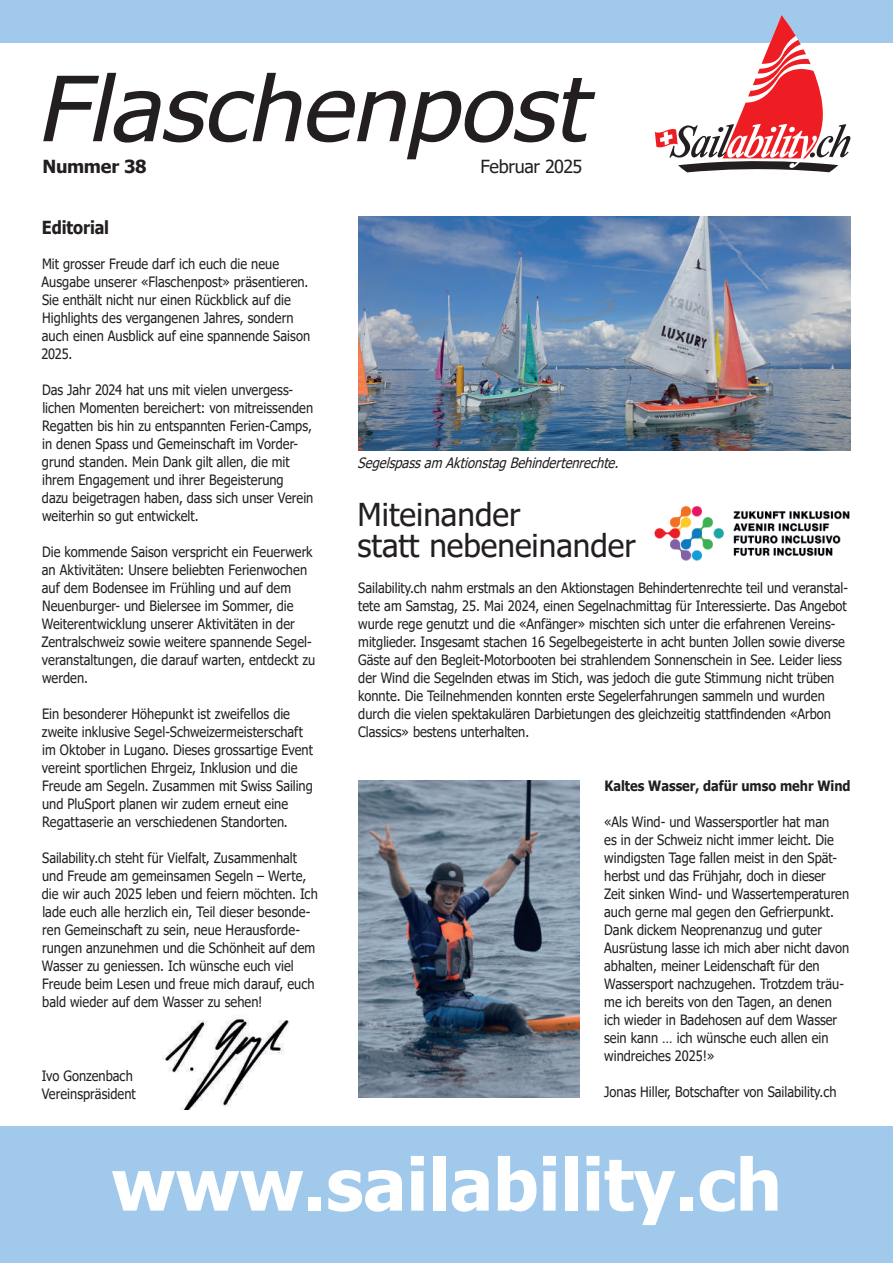
<style>
.page{position:relative;width:893px;height:1263px;background:#fff}
.page>*{position:absolute;margin:0;border:0;box-sizing:border-box;transform-origin:0 0}
.t1{font:italic 90px "Tahoma";color:#231f20;scale:1.07 1}
.t2{font:700 72px "Tahoma";color:#fff}
.t3{font:31.5px/31.5px "Tahoma";color:#231f20}
.t4{font:18px "Tahoma";letter-spacing:-.025em;color:#231f20}
.t5{font:700 18px "Tahoma";letter-spacing:-.01em;color:#231f20;scale:.9 1}
.t6{font:700 18px "Tahoma";letter-spacing:-.01em;color:#231f20}
.t7{font:14.25px/18px "Tahoma";color:#231f20;scale:.9 1}
.t8{font:italic 14.25px "Tahoma";color:#231f20;scale:.9 1}
.t9{font:700 14.25px "Tahoma";color:#231f20;scale:.9 1}
</style>
<div class="page">
<img style="left:654px;top:506px;width:196px;height:55px">
<img style="left:162px;top:1015px;width:128px;height:95px">
<div style="left:0;top:0;width:893px;height:43px;background:#a0c9eb"></div>
<div style="left:0;top:1127px;width:893px;height:136px;background:#a0c9eb"></div>
<svg style="left:655px;top:15px;width:195px;height:157px"></svg>
<img style="left:358px;top:216px;width:492px;height:234px">
<img style="left:358px;top:780px;width:221px;height:317px">
<h1 class="t1" style="left:36px;top:48px;width:540px">Flaschenpost</h1>
<p class="t6" style="left:43px;top:154px;width:106px">Nummer 38</p>
<p class="t4" style="left:480px;top:154px;width:103px">Februar 2025</p>
<p class="t5" style="left:42px;top:215px;width:76px">Editorial</p>
<p class="t7" style="left:41px;top:256px;width:300px">Mit grosser Freude darf ich euch die neue Ausgabe unserer «Flaschenpost» präsentieren.<br>Sie enthält nicht nur einen Rückblick auf die Highlights des vergangenen Jahres, sondern auch einen Ausblick auf eine spannende Saison 2025.</p>
<p class="t7" style="left:42px;top:382px;width:303px">Das Jahr 2024 hat uns mit vielen unvergess&shy;lichen Momenten bereichert: von mitreissenden Regatten bis hin zu entspannten Ferien-Camps, in denen Spass und Gemeinschaft im Vorder&shy;grund standen. Mein Dank gilt allen, die mit ihrem Engagement und ihrer Begeisterung dazu beigetragen haben, dass sich unser Verein weiterhin so gut entwickelt.</p>
<p class="t7" style="left:41px;top:544px;width:306px">Die kommende Saison verspricht ein Feuerwerk an Aktivitäten: Unsere beliebten Ferienwochen auf dem Bodensee im Frühling und auf dem Neuenburger- und Bielersee im Sommer, die Weiterentwicklung unserer Aktivitäten in der Zentralschweiz sowie weitere spannende Segel&shy;veranstaltungen, die darauf warten, entdeckt zu werden.</p>
<p class="t7" style="left:42px;top:706px;width:303px">Ein besonderer Höhepunkt ist zweifellos die zweite inklusive Segel-Schweizermeisterschaft im Oktober in Lugano. Dieses grossartige Event vereint sportlichen Ehrgeiz, Inklusion und die Freude am Segeln. Zusammen mit Swiss Sailing und PluSport planen wir zudem erneut eine Regattaserie an verschiedenen Standorten.</p>
<p class="t7" style="left:42px;top:849px;width:308px">Sailability.ch steht für Vielfalt, Zusammenhalt und Freude am gemeinsamen Segeln – Werte, die wir auch 2025 leben und feiern möchten. Ich lade euch alle herzlich ein, Teil dieser besonde&shy;ren Gemeinschaft zu sein, neue Herausforde&shy;rungen anzunehmen und die Schönheit auf dem Wasser zu geniessen. Ich wünsche euch viel Freude beim Lesen und freue mich darauf, euch bald wieder auf dem Wasser zu sehen!</p>
<p class="t7" style="left:42px;top:1067px;width:106px">Ivo Gonzenbach<br>Vereinspräsident</p>
<p class="t8" style="left:358px;top:454px;width:297px">Segelspassam AktionstagBehindertenrechte.</p>
<h3 class="t3" style="left:358px;top:500px;width:280px">Miteinander<br>statt nebeneinander</h3>
<p class="t7" style="left:358px;top:580px;width:546px">Sailability.ch nahm erstmals an den Aktionstagen Behindertenrechte teil und veranstal&shy;tete am Samstag, 25. Mai 2024, einen Segelnachmittag für Interessierte. Das Angebot wurde rege genutzt und die «Anfänger» mischten sich unter die erfahrenen Vereins&shy;mitglieder. Insgesamt stachen 16 Segelbegeisterte in acht bunten Jollen sowie diverse Gäste auf den Begleit-Motorbooten bei strahlendem Sonnenschein in See. Leider liess der Wind die Segelnden etwas im Stich, was jedoch die gute Stimmung nicht trüben konnte. Die Teilnehmenden konnten erste Segelerfahrungen sammeln und wurden durch die vielen spektakulären Darbietungen des gleichzeitig stattfindenden «Arbon Classics» bestens unterhalten.</p>
<p class="t9" style="left:604px;top:776px;width:275px">Kaltes Wasser, dafür umso mehr Wind</p>
<p class="t7" style="left:604px;top:814px;width:274px">«Als Wind- und Wassersportler hat man<br>es in der Schweiz nicht immer leicht. Die windigsten Tage fallen meist in den Spät&shy;herbst und das Frühjahr, doch in dieser Zeit sinken Wind- und Wassertemperaturen auch gerne mal gegen den Gefrierpunkt.<br>Dank dickem Neoprenanzug und guter Ausrüstung lasse ich mich aber nicht davon abhalten, meiner Leidenschaft für den Wassersport nachzugehen. Trotzdem träu&shy;me ich bereits von den Tagen, an denen ich wieder in Badehosen auf dem Wasser sein kann … ich wünsche euch allen ein windreiches 2025!»</p>
<p class="t7" style="left:604px;top:1084px;width:260px">Jonas Hiller, Botschafter von Sailability.ch</p>
<h2 class="t2" style="left:111px;top:1134px;width:672px">www.sailability.ch</h2>
</div>
